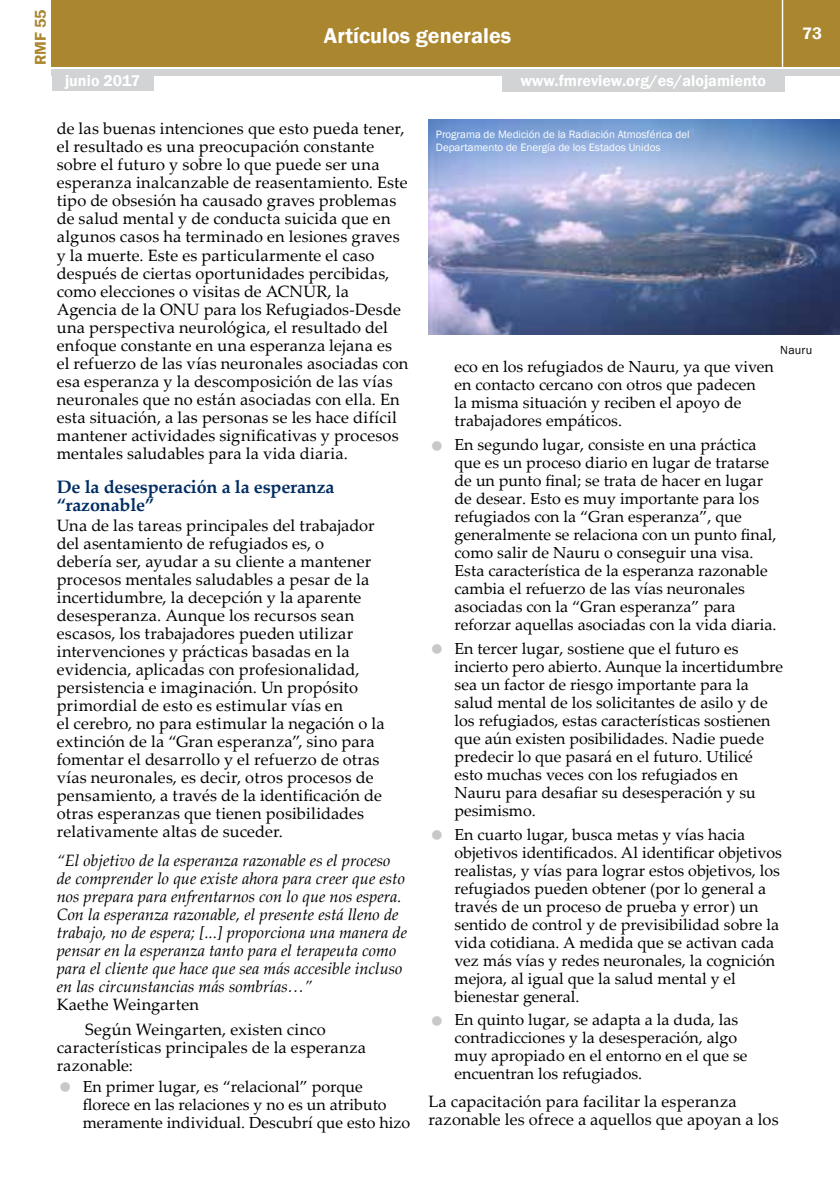
<style>
.page{position:relative;width:840px;height:1191px;background:#fff}
.page>*{position:absolute;margin:0;border:0;box-sizing:border-box;transform-origin:0 0}
.t1{font:600 22px "Franklin Gothic";color:#fff}
.t2{font:700 18px/18px "Palatino Linotype";letter-spacing:-.01em;color:#002d62}
.t3{font:600 17px "Franklin Gothic";color:#fff}
.t4{font:16.4px/18px "Palatino Linotype";letter-spacing:.01em;color:#000}
.t5{font:italic 16.4px/18px "Palatino Linotype";color:#000}
.t6{font:16px/18px "Palatino Linotype";color:#000}
.t7{font:600 16px "Franklin Gothic";color:#fff}
.t8{font:600 16px "Franklin Gothic";color:#aa862f}
.t9{font:12px "Franklin Gothic";letter-spacing:.015em;color:#000}
.t10{font:11px/13.2px "Franklin Gothic";color:#fff}
</style>
<div class="page">
<div style="left:52px;top:0;width:787px;height:66px;background:#aa862f"></div>
<div style="left:52px;top:69px;width:787px;height:6px;background:#d1d3d4"></div>
<hr style="left:781px;top:0;width:1px;height:68px;background:#fff">
<div style="left:52px;top:73px;width:101px;height:18px;background:#d1d3d4"></div>
<div style="left:501px;top:74px;width:283px;height:18px;background:#d1d3d4"></div>
<img style="left:428px;top:120px;width:411px;height:214px">
<p class="t8" style="left:31px;top:65px;width:57px;rotate:-90deg">RMF 55</p>
<h1 class="t1" style="left:324px;top:22px;width:189px">Artículos generales</h1>
<p class="t3" style="left:801px;top:23px;width:21px">73</p>
<p class="t7" style="left:65px;top:71px;width:77px">junio 2017</p>
<p class="t7" style="left:520px;top:71px;width:247px">www.fmreview.org/es/alojamiento</p>
<p class="t4" style="left:57px;top:119px;width:353px">de las buenas intenciones que esto pueda tener, el resultado es una preocupación constante sobre el futuro y sobre lo que puede ser una esperanza inalcanzable de reasentamiento. Este tipo de obsesión ha causado graves problemas de salud mental y de conducta suicida que en algunos casos ha terminado en lesiones graves y la muerte. Este es particularmente el caso después de ciertas oportunidades percibidas, como elecciones o visitas de ACNUR, la Agencia de la ONU para los Refugiados-Desde una perspectiva neurológica, el resultado del enfoque constante en una esperanza lejana es el refuerzo de las vías neuronales asociadas con esa esperanza y la descomposición de las vías neuronales que no están asociadas con ella. En esta situación, a las personas se les hace difícil mantener actividades significativas y procesos mentales saludables para la vida diaria.</p>
<p class="t2" style="left:57px;top:477px;width:279px">De la desesperación a la esperanza “razonable”</p>
<p class="t4" style="left:57px;top:515px;width:329px">Una de las tareas principales del trabajador del asentamiento de refugiados es, o<br>debería ser, ayudar a su cliente a mantener procesos mentales saludables a pesar de la incertidumbre, la decepción y la aparente desesperanza. Aunque los recursos sean escasos, los trabajadores pueden utilizar intervenciones y prácticas basadas en la evidencia, aplicadas con profesionalidad, persistencia e imaginación. Un propósito primordial de esto es estimular vías en<br>el cerebro, no para estimular la negación o la extinción de la “Gran esperanza”, sino para fomentar el desarrollo y el refuerzo de otras vías neuronales, es decir, otros procesos de pensamiento, a través de la identificación de otras esperanzas que tienen posibilidades relativamente altas de suceder.</p>
<p class="t5" style="left:57px;top:851px;width:351px">“El objetivo de la esperanza razonable es el proceso de comprender lo que existe ahora para creer que esto nos prepara para enfrentarnos con lo que nos espera.<br>Con la esperanza razonable, el presente está lleno de trabajo, no de espera; [...] proporciona una manera de pensar en la esperanza tanto para el terapeuta como para el cliente que hace que sea más accesible incluso en las circunstancias más sombrías…”</p>
<p class="t4" style="left:85px;top:991px;width:242px;line-height:24.6px;text-indent:-28px">Kaethe Weingarten<br>Según Weingarten, existen cinco</p>
<p class="t4" style="left:57px;top:1037px;width:310px">características principales de la esperanza razonable:</p>
<p class="t6" style="left:83px;top:1076px;width:329px">En primer lugar, es “relacional” porque florece en las relaciones y no es un atributo meramente individual. Descubrí que esto hizo</p>
<p class="t10" style="left:435px;top:128px;width:255px">Programa de Medición de la Radiación Atmosférica del<br>Departamento de Energía de los Estados Unidos</p>
<p class="t9" style="left:779px;top:342px;width:33px">Nauru</p>
<p class="t6" style="left:454px;top:357px;width:320px">eco en los refugiados de Nauru, ya que viven en contacto cercano con otros que padecen<br>la misma situación y reciben el apoyo de trabajadores empáticos.</p>
<p class="t6" style="left:454px;top:435px;width:323px">En segundo lugar, consiste en una práctica que es un proceso diario en lugar de tratarse de un punto final; se trata de hacer en lugar de desear. Esto es muy importante para los refugiados con la “Gran esperanza”, que generalmente se relaciona con un punto final, como salir de Nauru o conseguir una visa.<br>Esta característica de la esperanza razonable cambia el refuerzo de las vías neuronales asociadas con la “Gran esperanza” para reforzar aquellas asociadas con la vida diaria.</p>
<p class="t6" style="left:454px;top:639px;width:330px">En tercer lugar, sostiene que el futuro es incierto pero abierto. Aunque la incertidumbre sea un factor de riesgo importante para la salud mental de los solicitantes de asilo y de los refugiados, estas características sostienen que aún existen posibilidades. Nadie puede predecir lo que pasará en el futuro. Utilicé esto muchas veces con los refugiados en Nauru para desafiar su desesperación y su pesimismo.</p>
<p class="t6" style="left:454px;top:824px;width:329px">En cuarto lugar, busca metas y vías hacia objetivos identificados. Al identificar objetivos realistas, y vías para lograr estos objetivos, los refugiados pueden obtener (por lo general a través de un proceso de prueba y error) un sentido de control y de previsibilidad sobre la vida cotidiana. A medida que se activan cada vez más vías y redes neuronales, la cognición mejora, al igual que la salud mental y el bienestar general.</p>
<p class="t6" style="left:454px;top:1010px;width:294px">En quinto lugar, se adapta a la duda, las contradicciones y la desesperación, algo muy apropiado en el entorno en el que se encuentran los refugiados.</p>
<p class="t4" style="left:428px;top:1091px;width:351px">La capacitación para facilitar la esperanza razonable les ofrece a aquellos que apoyan a los</p>
</div>
